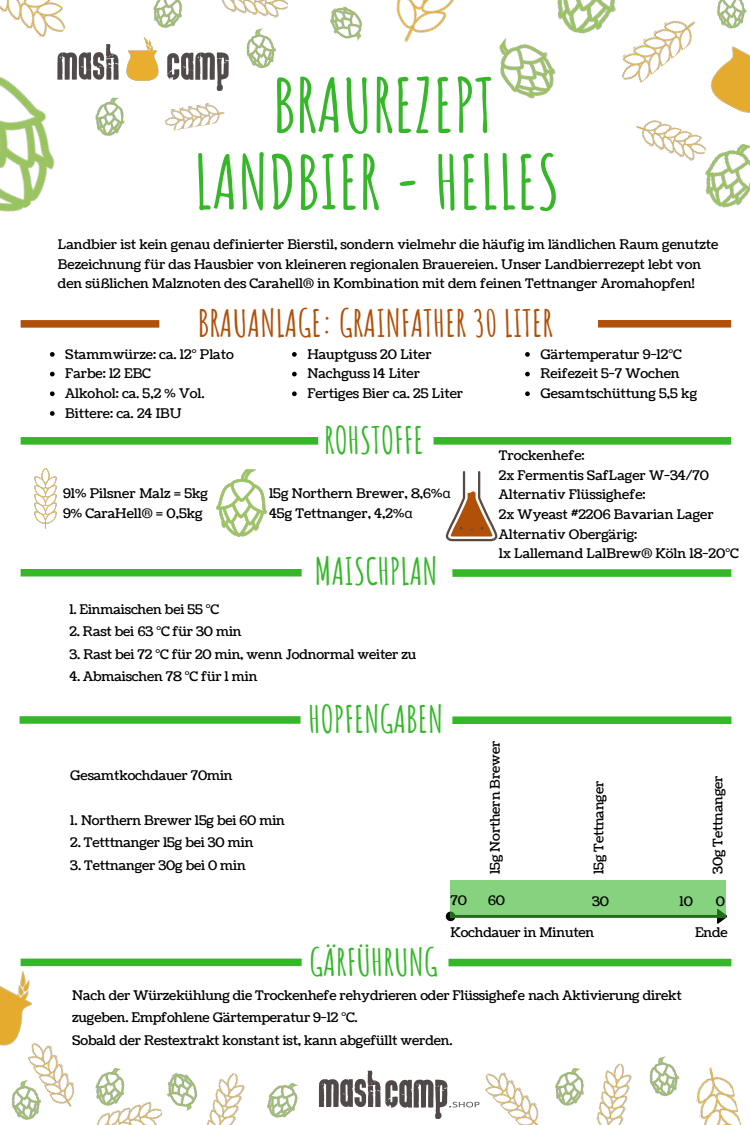
<style>
.page{position:relative;width:750px;height:1125px;background:#fff}
.page>*{position:absolute;margin:0;border:0;box-sizing:border-box;transform-origin:0 0}
.t1{font:700 73.75px/76.9px "Amatic SC";color:#35b729;text-align:center}
.t2{font:700 36.88px "Amatic SC";color:#35b729}
.t3{font:700 36.88px "Amatic SC";color:#b05009}
.t4{font:13.25px/19.8px "Coustard";color:#000}
.s1{font-family:"Noto Sans"}
</style>
<div class="page">
<svg style="left:21px;top:437px;width:297px;height:8px;background:#3fba33"></svg>
<svg style="left:434px;top:437px;width:297px;height:8px;background:#3fba33"></svg>
<svg style="left:21px;top:569px;width:281px;height:8px;background:#41bb36"></svg>
<svg style="left:452px;top:569px;width:279px;height:8px;background:#3fba33"></svg>
<svg style="left:21px;top:320px;width:138px;height:8px"></svg>
<svg style="left:598px;top:320px;width:133px;height:8px"></svg>
<svg style="left:94px;top:959px;width:208px;height:7px"></svg>
<div style="left:449px;top:959px;width:282px;height:7px;background:#35b729"></div>
<svg style="left:20px;top:716px;width:281px;height:8px;background:#40bb35"></svg>
<svg style="left:452px;top:716px;width:279px;height:8px;background:#40bb35"></svg>
<img style="left:499px;top:38px;width:57px;height:61px">
<img style="left:0;top:0;width:66px;height:38px">
<img style="left:710px;top:46px;width:40px;height:67px">
<img style="left:246px;top:28px;width:30px;height:41px">
<img style="left:549px;top:0;width:67px;height:39px">
<img style="left:0;top:77px;width:55px;height:135px">
<img style="left:612px;top:8px;width:83px;height:75px">
<img style="left:396px;top:0;width:58px;height:43px">
<img style="left:165px;top:103px;width:60px;height:28px">
<img style="left:636px;top:120px;width:64px;height:41px">
<img style="left:698px;top:136px;width:52px;height:72px">
<img style="left:95px;top:99px;width:30px;height:37px">
<img style="left:153px;top:0;width:29px;height:28px">
<img style="left:716px;top:0;width:31px;height:29px">
<img style="left:222px;top:0;width:66px;height:18px">
<img style="left:330px;top:6px;width:32px;height:35px">
<img style="left:11px;top:1086px;width:27px;height:34px">
<img style="left:97px;top:1101px;width:65px;height:24px">
<img style="left:319px;top:1071px;width:159px;height:48px">
<img style="left:478px;top:1072px;width:61px;height:53px">
<img style="left:696px;top:1067px;width:45px;height:58px">
<img style="left:267px;top:1083px;width:31px;height:35px">
<img style="left:555px;top:1068px;width:29px;height:38px">
<img style="left:649px;top:1056px;width:31px;height:41px">
<img style="left:23px;top:1086px;width:52px;height:27px">
<img style="left:95px;top:1068px;width:33px;height:40px">
<img style="left:160px;top:1072px;width:38px;height:43px">
<img style="left:596px;top:1063px;width:36px;height:62px">
<img style="left:207px;top:1073px;width:38px;height:52px">
<img style="left:48px;top:29px;width:181px;height:70px">
<img style="left:0;top:958px;width:94px;height:128px">
<svg style="left:292px;top:352px;width:5px;height:5px"></svg>
<svg style="left:292px;top:372px;width:5px;height:4px"></svg>
<svg style="left:292px;top:391px;width:5px;height:5px"></svg>
<svg style="left:446px;top:909px;width:281px;height:15px"></svg>
<div style="left:451px;top:880px;width:275px;height:37px;background:#85d37e"></div>
<img style="left:216px;top:470px;width:51px;height:66px">
<img style="left:35px;top:468px;width:21px;height:60px">
<svg style="left:446px;top:471px;width:51px;height:70px"></svg>
<svg style="left:50px;top:352px;width:5px;height:5px"></svg>
<svg style="left:50px;top:372px;width:5px;height:4px"></svg>
<svg style="left:50px;top:391px;width:5px;height:5px"></svg>
<svg style="left:50px;top:411px;width:5px;height:5px"></svg>
<svg style="left:525px;top:352px;width:5px;height:5px"></svg>
<svg style="left:525px;top:372px;width:5px;height:4px"></svg>
<svg style="left:525px;top:391px;width:5px;height:5px"></svg>
<h1 class="t1" style="left:194px;top:66px;width:367px">BRAUREZEPT<br>LANDBIER - HELLES</h1>
<p class="t4" style="left:58px;top:235px;width:662px">Landbier ist kein genau definierter Bierstil, sondern vielmehr die häufig im ländlichen Raum genutzte<br>Bezeichnung für das Hausbier von kleineren regionalen Brauereien. Unser Landbierrezept lebt von den süßlichen Malznoten des Carahell® in Kombination mit dem feinen Tettnanger Aromahopfen!</p>
<h2 class="t3" style="left:198px;top:300px;width:357px">BRAUANLAGE: GRAINFATHER 30 LITER</h2>
<p class="t4" style="left:307px;top:344px;width:157px">Hauptguss 20 Liter<br>Nachguss 14 Liter<br>Fertiges Bier ca. 25 Liter</p>
<p class="t4" style="left:65px;top:344px;width:170px">Stammwürze: ca. 12° Plato<br>Farbe: 12 EBC<br>Alkohol: ca. 5,2 % Vol.<br>Bittere: ca. 24 IBU</p>
<p class="t4" style="left:540px;top:344px;width:158px">Gärtemperatur 9-12°C<br>Reifezeit 5-7 Wochen<br>Gesamtschüttung 5,5 kg</p>
<h2 class="t2" style="left:324px;top:416px;width:101px">ROHSTOFFE</h2>
<p class="t4" style="left:63px;top:484px;width:146px">91% Pilsner Malz = 5kg<br>9% CaraHell® = 0,5kg</p>
<p class="t4" style="left:269px;top:484px;width:183px">15g Northern Brewer, 8,6%<span class="s1">α<br></span>45g Tettnanger, 4,2%<span class="s1">α</span></p>
<h2 class="t2" style="left:315px;top:548px;width:124px">MAISCHPLAN</h2>
<p class="t4" style="left:69px;top:600px;width:151px">1. Einmaischen bei 55 °C</p>
<p class="t4" style="left:69px;top:622px;width:174px">2. Rast bei 63 °C für 30 min</p>
<p class="t4" style="left:69px;top:645px;width:348px">3. Rast bei 72 °C für 20 min, wenn Jodnormal weiter zu</p>
<p class="t4" style="left:69px;top:667px;width:190px">4. Abmaischen 78 °C für 1 min</p>
<p class="t4" style="left:70px;top:766px;width:164px">Gesamtkochdauer 70min</p>
<p class="t4" style="left:70px;top:811px;width:216px">1. Northern Brewer 15g bei 60 min</p>
<p class="t4" style="left:70px;top:833px;width:185px">2. Tetttnanger 15g bei 30 min</p>
<p class="t4" style="left:70px;top:856px;width:177px">3. Tettnanger 30g bei 0 min</p>
<h2 class="t2" style="left:309px;top:696px;width:136px">HOPFENGABEN</h2>
<p class="t4" style="left:499px;top:446px;width:241px">Trockenhefe:<br>2x Fermentis SafLager W-34/70<br>Alternativ Flüssighefe:<br>2x Wyeast #2206 Bavarian Lager<br>Alternativ Obergärig:<br>1x Lallemand LalBrew® Köln 18-20°C</p>
<p class="t4" style="left:486px;top:874px;width:135px;rotate:-90deg">15g Northern Brewer</p>
<p class="t4" style="left:589px;top:874px;width:95px;rotate:-90deg">15g Tettnanger</p>
<p class="t4" style="left:709px;top:874px;width:100px;rotate:-90deg">30g Tettnanger</p>
<h2 class="t2" style="left:310px;top:938px;width:130px">GÄRFÜHRUNG</h2>
<p class="t4" style="left:450px;top:890px;width:18px">70</p>
<p class="t4" style="left:488px;top:890px;width:18px">60</p>
<p class="t4" style="left:592px;top:892px;width:19px">30</p>
<p class="t4" style="left:680px;top:892px;width:15px">10</p>
<p class="t4" style="left:716px;top:892px;width:11px">0</p>
<p class="t4" style="left:450px;top:923px;width:145px">Kochdauer in Minuten</p>
<p class="t4" style="left:695px;top:923px;width:34px">Ende</p>
<p class="t4" style="left:72px;top:984px;width:611px;line-height:22.5px">Nach der Würzekühlung die Trockenhefe rehydrieren oder Flüssighefe nach Aktivierung direkt zugeben. Empfohlene Gärtemperatur 9-12 °C.<br>Sobald der Restextrakt konstant ist, kann abgefüllt werden.</p>
</div>
